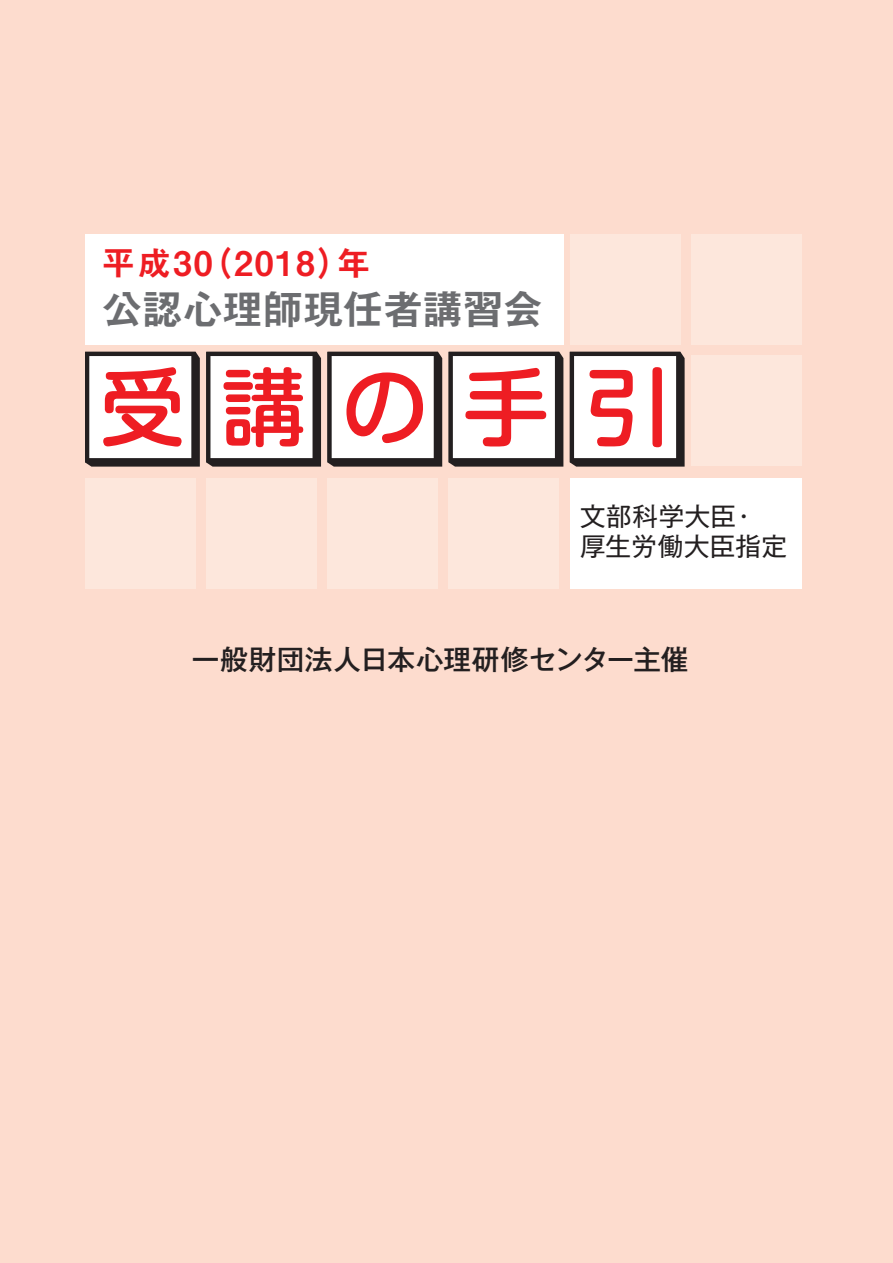
<style>
.page{position:relative;width:893px;height:1263px;background:#fddcce}
.page>*{position:absolute;margin:0;border:0;box-sizing:border-box;transform-origin:0 0}
.t1{font:500 85.05px "Shin M Go Pro";letter-spacing:.425em;color:#ee1d23}
.t2{font:41.4px "Midashi Go Pro MB31";letter-spacing:-.035em;color:#6c6d70}
.t3{font:34.05px "Midashi Go Pro MB31";letter-spacing:.05em;color:#ee1d23}
.t4{font:500 27.6px "Gothic MB101 Pro";letter-spacing:.01em;color:#231f20}
.t5{font:25.5px/29.7px "Gothic MB101 Pro";letter-spacing:.02em;color:#231f20}
</style>
<div class="page">
<div style="left:570px;top:234px;width:110px;height:110px;background:#fde7dc"></div>
<div style="left:691px;top:234px;width:110px;height:110px;background:#fde7dc"></div>
<div style="left:85px;top:234px;width:478px;height:110px;background:#fff"></div>
<div style="left:691px;top:355px;width:110px;height:111px;background:#fde7dc"></div>
<div style="left:85px;top:478px;width:111px;height:111px;background:#fde7dc"></div>
<div style="left:206px;top:478px;width:111px;height:111px;background:#fde7dc"></div>
<div style="left:327px;top:478px;width:111px;height:111px;background:#fde7dc"></div>
<div style="left:449px;top:478px;width:110px;height:111px;background:#fde7dc"></div>
<div style="left:570px;top:478px;width:231px;height:111px;background:#fff"></div>
<svg style="left:85px;top:352px;width:115px;height:115px"></svg>
<svg style="left:206px;top:352px;width:115px;height:115px"></svg>
<svg style="left:327px;top:352px;width:115px;height:115px"></svg>
<svg style="left:449px;top:352px;width:114px;height:115px"></svg>
<svg style="left:570px;top:352px;width:115px;height:115px"></svg>
<p class="t3" style="left:102px;top:236px;width:271px">平成30（2018）年</p>
<h2 class="t2" style="left:102px;top:277px;width:444px">公認心理師現任者講習会</h2>
<h1 class="t1" style="left:100px;top:338px;width:571px">受講の手引</h1>
<p class="t5" style="left:580px;top:498px;width:209px">文部科学大臣・厚生労働大臣指定</p>
<p class="t4" style="left:192px;top:636px;width:498px">一般財団法人日本心理研修センター主催</p>
</div>
